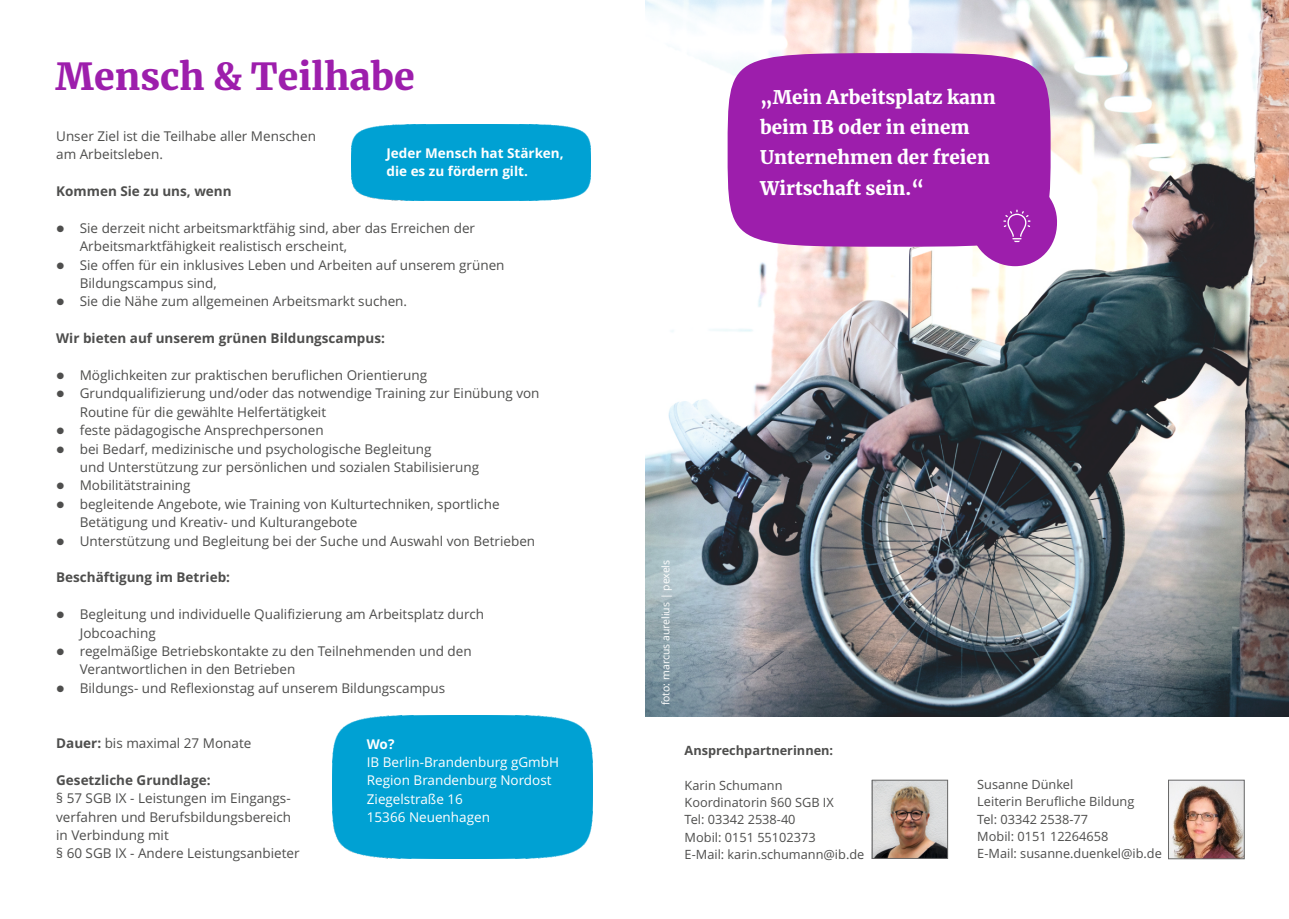
<style>
.page{position:relative;width:1289px;height:919px;background:#fff}
.page>*{position:absolute;margin:0;border:0;box-sizing:border-box;transform-origin:0 0}
.t1{font:900 37.2px "Merriweather";color:#9d1eac}
.t2{font:900 18.75px/30.2px "Merriweather";color:#fff}
.t3{font:13.5px/18.5px "Open Sans";color:#4e4e4d}
.t4{font:700 13.5px "Open Sans";color:#4e4e4d}
.t5{font:13.5px/18.5px "Open Sans";color:#fff}
.t6{font:700 13.5px/18.5px "Open Sans";color:#fff}
.t7{font:12.75px/17.4px "Open Sans";color:#4e4e4d}
.t8{font:700 12.75px "Open Sans";color:#4e4e4d}
.t9{font:10.5px "Open Sans";color:#fff}
.s1{font-weight:700}
</style>
<div class="page">
<img style="left:645px;top:0;width:643px;height:716px">
<div style="left:352px;top:124px;width:239px;height:77px;background:#00a1d3"></div>
<div style="left:333px;top:715px;width:259px;height:143px;background:#00a1d3"></div>
<div style="left:727px;top:53px;width:323px;height:194px;background:#9d1eac;border-radius:50%"></div>
<svg style="left:970px;top:180px;width:87px;height:86px"></svg>
<img style="left:1170px;top:781px;width:72px;height:76px">
<div style="left:1168px;top:779px;width:76px;height:80px;border:1px solid #686868"></div>
<img style="left:873px;top:781px;width:73px;height:75px">
<div style="left:871px;top:779px;width:77px;height:79px;border:1px solid #686868"></div>
<h1 class="t1" style="left:56px;top:53px;width:360px">Mensch &amp; Teilhabe</h1>
<p class="t3" style="left:56px;top:128px;width:261px">Unser Ziel ist die Teilhabe aller Menschen am Arbeitsleben.</p>
<p class="t4" style="left:56px;top:186px;width:177px">Kommen Sie zu uns, wenn</p>
<p class="t3" style="left:80px;top:220px;width:397px;text-indent:-24px">● Sie derzeit nicht arbeitsmarktfähig sind, aber das Erreichen der<br>Arbeitsmarktfähigkeit realistisch erscheint,</p>
<p class="t3" style="left:80px;top:257px;width:426px;text-indent:-24px">● Sie offen für ein inklusives Leben und Arbeiten auf unserem grünen<br>Bildungscampus sind,</p>
<p class="t3" style="left:56px;top:293px;width:352px">● Sie die Nähe zum allgemeinen Arbeitsmarkt suchen.</p>
<p class="t4" style="left:56px;top:333px;width:330px">Wir bieten auf unserem grünen Bildungscampus:</p>
<p class="t3" style="left:56px;top:367px;width:372px">● Möglichkeiten zur praktischen beruflichen Orientierung</p>
<p class="t3" style="left:80px;top:385px;width:461px;text-indent:-24px">● Grundqualifizierung und/oder das notwendige Training zur Einübung von<br>Routine für die gewählte Helfertätigkeit</p>
<p class="t3" style="left:56px;top:422px;width:269px">● feste pädagogische Ansprechpersonen</p>
<p class="t3" style="left:80px;top:441px;width:401px;text-indent:-24px">● bei Bedarf, medizinische und psychologische Begleitung<br>und Unterstützung zur persönlichen und sozialen Stabilisierung</p>
<p class="t3" style="left:56px;top:477px;width:136px">● Mobilitätstraining</p>
<p class="t3" style="left:80px;top:496px;width:421px;text-indent:-24px">● begleitende Angebote, wie Training von Kulturtechniken, sportliche<br>Betätigung und Kreativ- und Kulturangebote</p>
<p class="t3" style="left:56px;top:532px;width:480px">● Unterstützung und Begleitung bei der Suche und Auswahl von Betrieben</p>
<p class="t4" style="left:56px;top:572px;width:175px">Beschäftigung im Betrieb:</p>
<p class="t3" style="left:80px;top:606px;width:406px;text-indent:-24px">● Begleitung und individuelle Qualifizierung am Arbeitsplatz durch<br>Jobcoaching</p>
<p class="t3" style="left:80px;top:643px;width:393px;text-indent:-24px">● regelmäßige Betriebskontakte zu den Teilnehmenden und den<br>Verantwortlichen in den Betrieben</p>
<p class="t3" style="left:56px;top:680px;width:390px">● Bildungs- und Reflexionstag auf unserem Bildungscampus</p>
<p class="t6" style="left:386px;top:145px;width:179px">Jeder Mensch hat Stärken, die es zu fördern gilt.</p>
<p class="t3" style="left:56px;top:735px;width:197px"><span class="s1">Dauer:</span> bis maximal 27 Monate</p>
<p class="t4" style="left:56px;top:774px;width:156px">Gesetzliche Grundlage:</p>
<p class="t3" style="left:56px;top:790px;width:245px">§ 57 SGB IX - Leistungen im Eingangs&shy;verfahren und Berufsbildungsbereich in Verbindung mit<br>§ 60 SGB IX - Andere Leistungsanbieter</p>
<p class="t6" style="left:367px;top:735px;width:29px">Wo?</p>
<p class="t5" style="left:367px;top:754px;width:194px">IB Berlin-Brandenburg gGmbH<br>Region Brandenburg Nordost<br>Ziegelstraße 16<br>15366 Neuenhagen</p>
<h2 class="t2" style="left:760px;top:82px;width:237px">„Mein Arbeitsplatz kann beim IB oder in einem<br>Unternehmen der freien<br>Wirtschaft sein.“</h2>
<p class="t9" style="left:661px;top:705px;width:147px;rotate:-90deg">foto: marcus aurelius | pexels</p>
<p class="t8" style="left:684px;top:745px;width:150px">Ansprechpartnerinnen:</p>
<p class="t7" style="left:684px;top:777px;width:181px">Karin Schumann<br>Koordinatorin §60 SGB IX<br>Tel: 03342 2538-40<br>Mobil: 0151 55102373<br>E-Mail: karin.schumann@ib.de</p>
<p class="t7" style="left:977px;top:776px;width:186px">Susanne Dünkel<br>Leiterin Berufliche Bildung<br>Tel: 03342 2538-77<br>Mobil: 0151 12264658<br>E-Mail: susanne.duenkel@ib.de</p>
</div>
